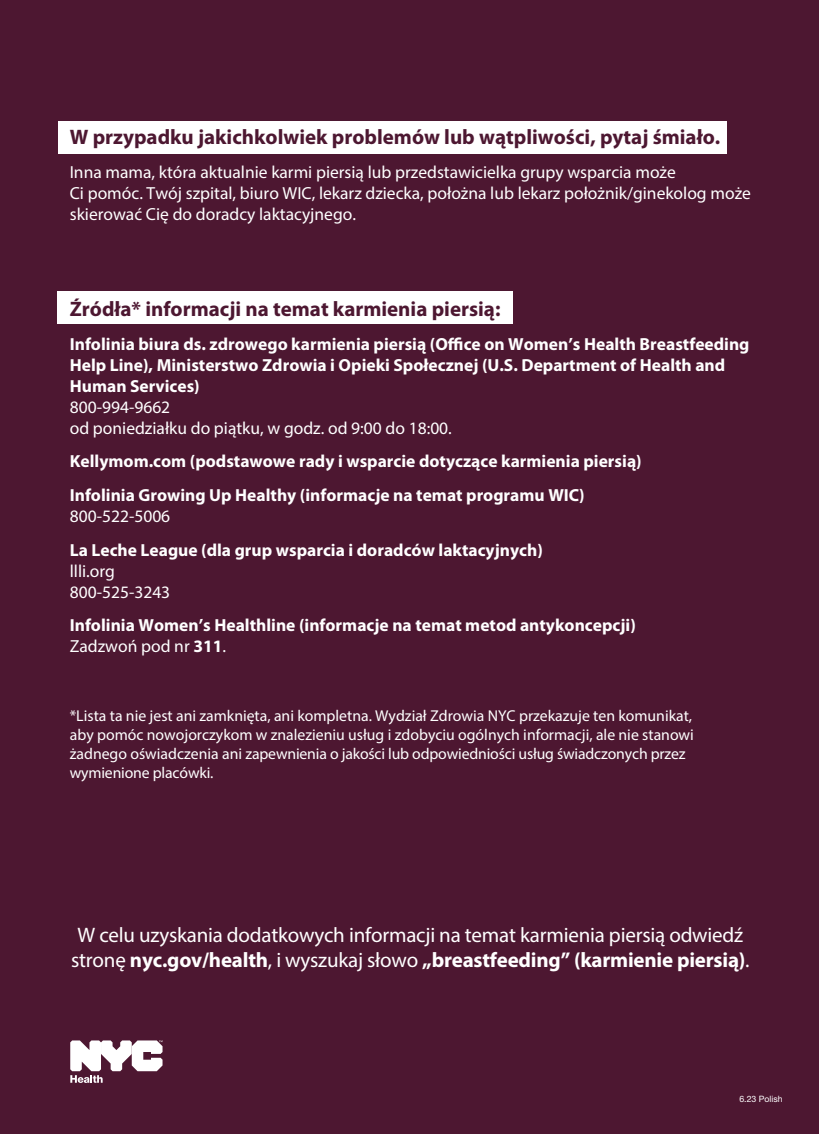
<style>
.page{position:relative;width:819px;height:1134px;background:#4d1731}
.page>*{position:absolute;margin:0;border:0;box-sizing:border-box;transform-origin:0 0}
.t1{font:21px/25.2px "Myriad Pro";letter-spacing:-.01em;color:#fff;text-align:center}
.t2{font:700 21px "Myriad Pro";color:#4d1731}
.t3{font:700 17.5px/21px "Myriad Pro";color:#fff}
.t4{font:17.5px/21px "Myriad Pro";color:#fff}
.t5{font:15.75px/18.9px "Myriad Pro";color:#fff}
.t6{font:8.75px "Helvetica Neue LT Std";color:#fff}
.s1{font-weight:400}
.s2{font-weight:700}
</style>
<div class="page">
<svg style="left:70px;top:1040px;width:93px;height:43px"></svg>
<div style="left:58px;top:121px;width:669px;height:33px;background:#fff"></div>
<div style="left:58px;top:291px;width:455px;height:33px;background:#fff"></div>
<p class="t2" style="left:70px;top:123px;width:652px">W przypadku jakichkolwiek problemów lub wątpliwości, pytaj śmiało.</p>
<p class="t4" style="left:70px;top:161px;width:683px">Inna mama, która aktualnie karmi piersią lub przedstawicielka grupy wsparcia może<br>Ci pomóc. Twój szpital, biuro WIC, lekarz dziecka, położna lub lekarz położnik/ginekolog może skierować Cię do doradcy laktacyjnego.</p>
<p class="t2" style="left:70px;top:295px;width:432px">Źródła* informacji na temat karmienia piersią:</p>
<p class="t3" style="left:70px;top:333px;width:681px">Infolinia biura ds. zdrowego karmienia piersią (Office on Women’s Health Breastfeeding<br>Help Line), Ministerstwo Zdrowia i Opieki Społecznej (U.S. Department of Health and<br>Human Services)</p>
<p class="t4" style="left:70px;top:396px;width:384px">800-994-9662<br>od poniedziałku do piątku, w godz. od 9:00 do 18:00.</p>
<p class="t3" style="left:70px;top:444px;width:573px;line-height:33.6px">Kellymom.com (podstawowe rady i wsparcie dotyczące karmienia piersią)<br>Infolinia Growing Up Healthy (informacje na temat programu WIC)</p>
<p class="t4" style="left:70px;top:505px;width:102px">800-522-5006</p>
<p class="t3" style="left:70px;top:539px;width:475px">La Leche League (dla grup wsparcia i doradców laktacyjnych)</p>
<p class="t4" style="left:70px;top:560px;width:102px">llli.org<br>800-525-3243</p>
<p class="t3" style="left:70px;top:614px;width:568px">Infolinia Women’s Healthline (informacje na temat metod antykoncepcji)<br><span class="s1">Zadzwoń pod nr</span> 311<span class="s1">.</span></p>
<p class="t5" style="left:70px;top:707px;width:626px">*Lista ta nie jest ani zamknięta, ani kompletna. Wydział Zdrowia NYC przekazuje ten komunikat, aby pomóc nowojorczykom w znalezieniu usług i zdobyciu ogólnych informacji, ale nie stanowi żadnego oświadczenia ani zapewnienia o jakości lub odpowiedniości usług świadczonych przez wymienione placówki.</p>
<p class="t1" style="left:71px;top:922px;width:680px">W celu uzyskania dodatkowych informacji na temat karmienia piersią odwiedź stronę <span class="s2">nyc.gov/health</span>, i wyszukaj słowo <span class="s2">„breastfeeding” (karmienie piersią)</span>.</p>
<p class="t6" style="left:739px;top:1093px;width:45px">6.23 Polish</p>
</div>
